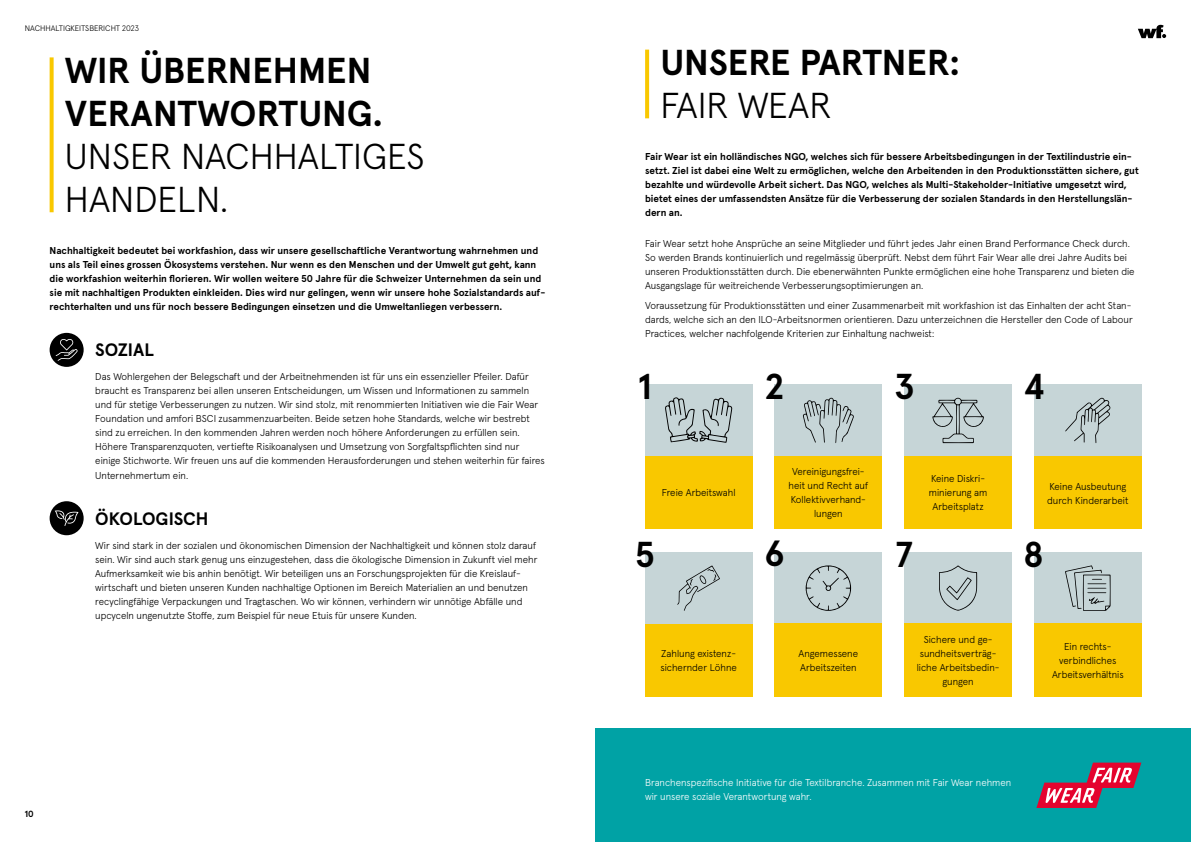
<style>
.page{position:relative;width:1191px;height:842px;background:#fff}
.page>*{position:absolute;margin:0;border:0;box-sizing:border-box;transform-origin:0 0}
.t1{font:700 36px/43.2px "Apercu Pro";letter-spacing:-.005em;color:#000}
.t2{font:300 36px/43.2px "Apercu Pro";color:#000}
.t3{font:700 18px "Apercu Pro";color:#000}
.t4{font:300 10px/14px "Apercu Pro";color:#000}
.t5{font:700 10px/14px "Apercu Pro";color:#000}
.t6{font:300 10px/14px "Apercu Pro";color:#fff}
.t7{font:700 9px "Apercu Pro";color:#000}
.t8{font:300 8px "Apercu Pro";color:#000}
</style>
<div class="page">
<div style="left:50px;top:333px;width:34px;height:34px;background:#000;border-radius:50%"></div>
<svg style="left:56px;top:339px;width:22px;height:22px"></svg>
<div style="left:50px;top:501px;width:34px;height:34px;background:#000;border-radius:50%"></div>
<svg style="left:55px;top:510px;width:24px;height:16px"></svg>
<svg style="left:1138px;top:25px;width:28px;height:13px"></svg>
<svg style="left:50px;top:57px;width:4px;height:155px"></svg>
<svg style="left:645px;top:50px;width:4px;height:68px"></svg>
<div style="left:645px;top:384px;width:107px;height:72px;background:#c6d5d7"></div>
<div style="left:645px;top:552px;width:107px;height:72px;background:#c6d5d7"></div>
<div style="left:775px;top:385px;width:107px;height:71px;background:#c6d5d7"></div>
<div style="left:775px;top:552px;width:107px;height:72px;background:#c6d5d7"></div>
<div style="left:904px;top:385px;width:107px;height:71px;background:#c6d5d7"></div>
<div style="left:904px;top:552px;width:107px;height:72px;background:#c6d5d7"></div>
<div style="left:1034px;top:385px;width:107px;height:71px;background:#c6d5d7"></div>
<div style="left:1034px;top:552px;width:107px;height:72px;background:#c6d5d7"></div>
<svg style="left:665px;top:397px;width:67px;height:46px"></svg>
<svg style="left:803px;top:398px;width:51px;height:45px"></svg>
<svg style="left:932px;top:397px;width:52px;height:46px"></svg>
<svg style="left:1065px;top:397px;width:45px;height:46px"></svg>
<svg style="left:805px;top:565px;width:46px;height:46px"></svg>
<svg style="left:939px;top:565px;width:38px;height:46px"></svg>
<svg style="left:1065px;top:565px;width:45px;height:46px"></svg>
<div style="left:595px;top:729px;width:596px;height:113px;background:#00a2a5"></div>
<svg style="left:1036px;top:763px;width:105px;height:45px"></svg>
<svg style="left:677px;top:565px;width:43px;height:46px"></svg>
<div style="left:645px;top:456px;width:107px;height:73px;background:#f9c800"></div>
<div style="left:645px;top:624px;width:107px;height:73px;background:#f9c800"></div>
<div style="left:775px;top:456px;width:107px;height:73px;background:#f9c800"></div>
<div style="left:775px;top:624px;width:107px;height:73px;background:#f9c800"></div>
<div style="left:904px;top:456px;width:107px;height:73px;background:#f9c800"></div>
<div style="left:904px;top:624px;width:107px;height:73px;background:#f9c800"></div>
<div style="left:1034px;top:456px;width:107px;height:73px;background:#f9c800"></div>
<div style="left:1034px;top:623px;width:107px;height:74px;background:#f9c800"></div>
<p class="t8" style="left:25px;top:22px;width:116px">NACHHALTIGKEITSBERICHT 2023</p>
<h1 class="t1" style="left:65px;top:46px;width:319px">WIR ÜBERNEHMEN<br>VERANTWORTUNG.</h1>
<h1 class="t2" style="left:65px;top:132px;width:361px">UNSER NACHHALTIGES<br>HANDELN.</h1>
<p class="t5" style="left:50px;top:243px;width:497px">Nachhaltigkeit bedeutet bei workfashion, dass wir unsere gesellschaftliche Verantwortung wahrnehmen und uns als Teil eines grossen Ökosystems verstehen. Nur wenn es den Menschen und der Umwelt gut geht, kann die workfashion weiterhin florieren. Wir wollen weitere 50 Jahre für die Schweizer Unternehmen da sein und sie mit nachhaltigen Produkten einkleiden. Dies wird nur gelingen, wenn wir unsere hohe Sozialstandards auf&shy;rechterhalten und uns für noch bessere Bedingungen einsetzen und die Umweltanliegen verbessern.</p>
<h2 class="t3" style="left:95px;top:336px;width:60px">SOZIAL</h2>
<p class="t4" style="left:95px;top:369px;width:451px">Das Wohlergehen der Belegschaft und der Arbeitnehmenden ist für uns ein essenzieller Pfeiler. Dafür braucht es Transparenz bei allen unseren Entscheidungen, um Wissen und Informationen zu sammeln und für stetige Verbesserungen zu nutzen. Wir sind stolz, mit renommierten Initiativen wie die Fair Wear Foundation und amfori BSCI zusammenzuarbeiten. Beide setzen hohe Standards, welche wir bestrebt sind zu erreichen. In den kommenden Jahren werden noch höhere Anforderungen zu erfüllen sein.<br>Höhere Transparenzquoten, vertiefte Risikoanalysen und Umsetzung von Sorgfaltspflichten sind nur einige Stichworte. Wir freuen uns auf die kommenden Herausforderungen und stehen weiterhin für faires Unternehmertum ein.</p>
<h2 class="t3" style="left:95px;top:504px;width:115px">ÖKOLOGISCH</h2>
<p class="t4" style="left:95px;top:537px;width:444px">Wir sind stark in der sozialen und ökonomischen Dimension der Nachhaltigkeit und können stolz darauf sein. Wir sind auch stark genug uns einzugestehen, dass die ökologische Dimension in Zukunft viel mehr Aufmerksamkeit wie bis anhin benötigt. Wir beteiligen uns an Forschungsprojekten für die Kreislauf&shy;wirtschaft und bieten unseren Kunden nachhaltige Optionen im Bereich Materialien an und benutzen recyclingfähige Verpackungen und Tragtaschen. Wo wir können, verhindern wir unnötige Abfälle und upcyceln ungenutzte Stoffe, zum Beispiel für neue Etuis für unsere Kunden.</p>
<p class="t7" style="left:25px;top:807px;width:11px">10</p>
<h1 class="t1" style="left:660px;top:39px;width:301px">UNSERE PARTNER:</h1>
<h1 class="t2" style="left:660px;top:81px;width:172px">FAIR WEAR</h1>
<p class="t5" style="left:645px;top:149px;width:495px">Fair Wear ist ein holländisches NGO, welches sich für bessere Arbeitsbedingungen in der Textilindustrie ein&shy;setzt. Ziel ist dabei eine Welt zu ermöglichen, welche den Arbeitenden in den Produktionsstätten sichere, gut bezahlte und würdevolle Arbeit sichert. Das NGO, welches als Multi-Stakeholder-Initiative umgesetzt wird, bietet eines der umfassendsten Ansätze für die Verbesserung der sozialen Standards in den Herstellungslän&shy;dern an.</p>
<p class="t4" style="left:645px;top:235px;width:491px">Fair Wear setzt hohe Ansprüche an seine Mitglieder und führt jedes Jahr einen Brand Performance Check durch.<br>So werden Brands kontinuierlich und regelmässig überprüft. Nebst dem führt Fair Wear alle drei Jahre Audits bei unseren Produktionsstätten durch. Die ebenerwähnten Punkte ermöglichen eine hohe Transparenz und bieten die Ausgangslage für weitreichende Verbesserungsoptimierungen an.</p>
<p class="t4" style="left:645px;top:297px;width:489px">Voraussetzung für Produktionsstätten und einer Zusammenarbeit mit workfashion ist das Einhalten der acht Stan&shy;dards, welche sich an den ILO-Arbeitsnormen orientieren. Dazu unterzeichnen die Hersteller den Code of Labour<br>Practices, welcher nachfolgende Kriterien zur Einhaltung nachweist:</p>
<h1 class="t1" style="left:638px;top:362px;width:15px">1</h1>
<h1 class="t1" style="left:765px;top:362px;width:20px">2</h1>
<h1 class="t1" style="left:894px;top:362px;width:21px">3</h1>
<h1 class="t1" style="left:1023px;top:362px;width:22px">4</h1>
<p class="t4" style="left:661px;top:485px;width:75px">Freie Arbeitswahl</p>
<p class="t4" style="left:788px;top:464px;width:81px;text-align:center">Vereinigungsfrei&shy;heit und Recht auf<br>Kollektivverhand&shy;lungen</p>
<p class="t4" style="left:929px;top:471px;width:60px;text-align:center">Keine Diskri&shy;minierung am<br>Arbeitsplatz</p>
<p class="t4" style="left:1047px;top:478px;width:83px">Keine Ausbeutung durch Kinderarbeit</p>
<h1 class="t1" style="left:635px;top:530px;width:20px">5</h1>
<h1 class="t1" style="left:765px;top:530px;width:21px">6</h1>
<h1 class="t1" style="left:896px;top:530px;width:19px">7</h1>
<h1 class="t1" style="left:1023px;top:530px;width:21px">8</h1>
<p class="t4" style="left:660px;top:646px;width:78px">Zahlung existenz&shy;sichernder Löhne</p>
<p class="t4" style="left:798px;top:646px;width:61px">Angemessene<br>Arbeitszeiten</p>
<p class="t4" style="left:916px;top:632px;width:84px;text-align:center">Sichere und ge&shy;sundheitsverträg&shy;liche Arbeitsbedin&shy;gungen</p>
<p class="t4" style="left:1052px;top:639px;width:73px;text-align:center">Ein rechts&shy;verbindliches<br>Arbeitsverhältnis</p>
<p class="t6" style="left:645px;top:775px;width:368px">Branchenspezifische Initiative für die Textilbranche. Zusammen mit Fair Wear nehmen wir unsere soziale Verantwortung wahr.</p>
</div>
